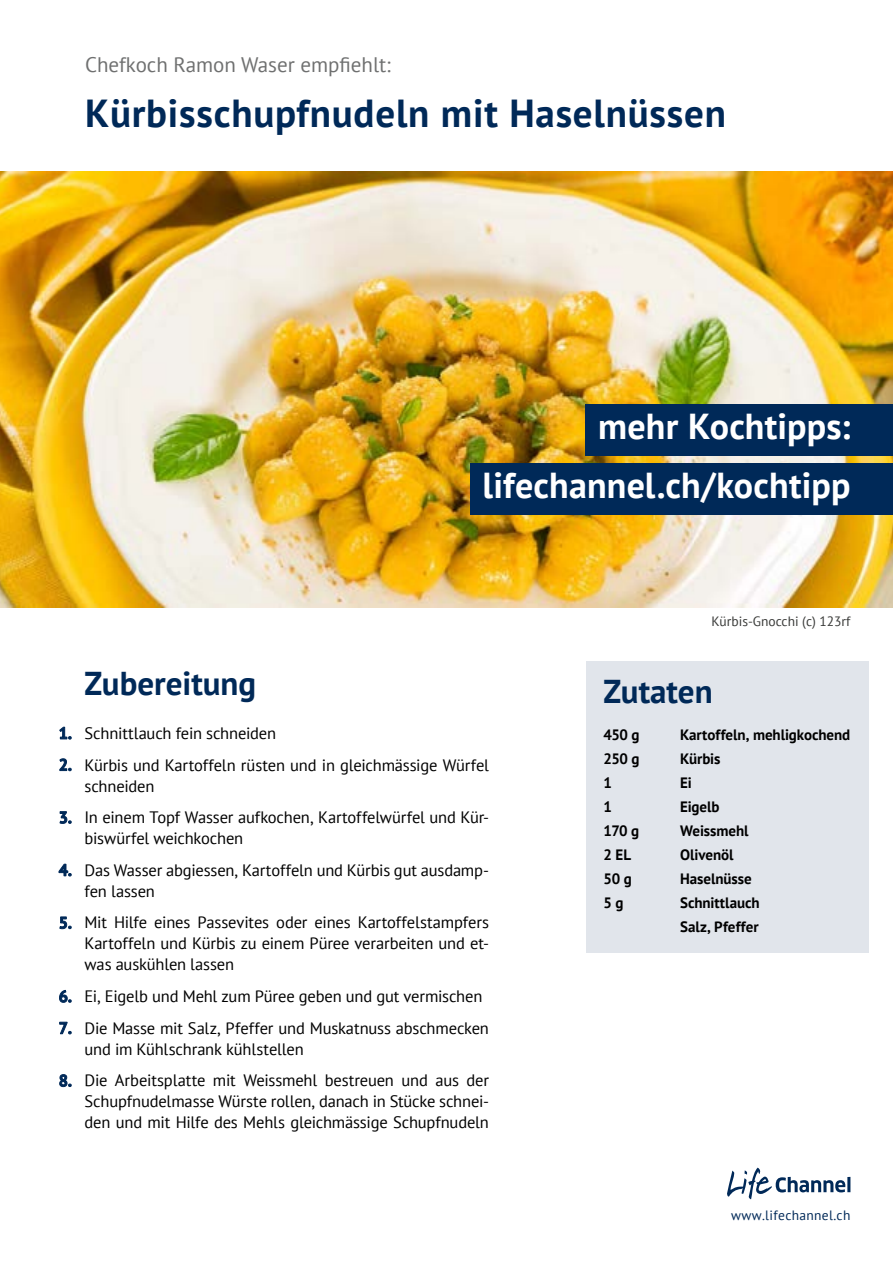
<style>
.page{position:relative;width:893px;height:1263px;background:#fff}
.page>*{position:absolute;margin:0;border:0;box-sizing:border-box;transform-origin:0 0}
.t1{font:700 39px "PT Sans";letter-spacing:.02em;color:#002958}
.t2{font:700 36px/59.6px "PT Sans";letter-spacing:.005em;color:#fff;text-align:right}
.t3{font:700 33px "PT Sans";color:#002958}
.t4{font:21px "PT Sans";color:#6f7070}
.t5{font:16.5px/21px "PT Sans";letter-spacing:-.01em;color:#000}
.t6{font:700 15px/24px "PT Sans";letter-spacing:-.005em;color:#000}
.t7{font:13.5px "PT Sans";color:#383937}
.t8{font:13.5px "PT Sans";letter-spacing:.025em;color:#002958}
.s1{font-weight:700;color:#002958}
</style>
<div class="page">
<div style="left:586px;top:661px;width:283px;height:291px;background:#e1e5eb"></div>
<img style="left:0;top:172px;width:893px;height:435px">
<div style="left:470px;top:463px;width:423px;height:51px;background:#002958"></div>
<div style="left:586px;top:404px;width:307px;height:51px;background:#002958"></div>
<hr style="left:847px;top:1177px;width:3px;height:15px;background:#002958">
<svg style="left:727px;top:1167px;width:118px;height:32px"></svg>
<p class="t4" style="left:85px;top:52px;width:307px">Chefkoch Ramon Waser empfiehlt:</p>
<h1 class="t1" style="left:85px;top:88px;width:642px">Kürbisschupfnudeln mit Haselnüssen</h1>
<h2 class="t2" style="left:483px;top:396px;width:369px">mehr Kochtipps: lifechannel.ch/kochtipp</h2>
<h3 class="t3" style="left:85px;top:661px;width:173px">Zubereitung</h3>
<p class="t5" style="left:59px;top:722px;width:219px"><span class="s1">1.</span> Schnittlauch fein schneiden</p>
<p class="t5" style="left:85px;top:754px;width:406px;text-indent:-26px"><span class="s1">2.</span> Kürbis und Kartoffeln rüsten und in gleichmässige Würfel schneiden</p>
<p class="t5" style="left:85px;top:806px;width:406px;text-indent:-26px"><span class="s1">3.</span> In einem Topf Wasser aufkochen, Kartoffelwürfel und Kür&shy;biswürfel weichkochen</p>
<p class="t5" style="left:85px;top:859px;width:406px;text-indent:-26px"><span class="s1">4.</span> Das Wasser abgiessen, Kartoffeln und Kürbis gut ausdamp&shy;fen lassen</p>
<p class="t5" style="left:85px;top:912px;width:406px;text-align:justify;text-indent:-26px"><span class="s1">5.</span> Mit Hilfe eines Passevites oder eines Kartoffelstampfers Kartoffeln und Kürbis zu einem Püree verarbeiten und et&shy;was auskühlen lassen</p>
<p class="t5" style="left:59px;top:985px;width:425px"><span class="s1">6.</span> Ei, Eigelb und Mehl zum Püree geben und gut vermischen</p>
<p class="t5" style="left:85px;top:1017px;width:406px;text-indent:-26px"><span class="s1">7.</span> Die Masse mit Salz, Pfeffer und Muskatnuss abschmecken und im Kühlschrank kühlstellen</p>
<p class="t5" style="left:85px;top:1070px;width:406px;text-align:justify;text-indent:-26px"><span class="s1">8.</span> Die Arbeitsplatte mit Weissmehl bestreuen und aus der Schupfnudelmasse Würste rollen, danach in Stücke schnei&shy;den und mit Hilfe des Mehls gleichmässige Schupfnudeln</p>
<p class="t7" style="left:711px;top:613px;width:141px">Kürbis-Gnocchi (c) 123rf</p>
<h3 class="t3" style="left:603px;top:670px;width:111px">Zutaten</h3>
<p class="t6" style="left:603px;top:722px;width:38px">450 g</p>
<p class="t6" style="left:680px;top:722px;width:172px">Kartoffeln, mehligkochend</p>
<p class="t6" style="left:603px;top:746px;width:38px">250 g</p>
<p class="t6" style="left:680px;top:746px;width:42px">Kürbis</p>
<p class="t6" style="left:603px;top:770px;width:10px">1</p>
<p class="t6" style="left:680px;top:770px;width:13px">Ei</p>
<p class="t6" style="left:603px;top:794px;width:10px">1</p>
<p class="t6" style="left:680px;top:794px;width:41px">Eigelb</p>
<p class="t6" style="left:603px;top:818px;width:37px">170 g</p>
<p class="t6" style="left:680px;top:818px;width:70px">Weissmehl</p>
<p class="t6" style="left:603px;top:842px;width:29px">2 EL</p>
<p class="t6" style="left:680px;top:842px;width:55px">Olivenöl</p>
<p class="t6" style="left:603px;top:866px;width:30px">50 g</p>
<p class="t6" style="left:680px;top:866px;width:73px">Haselnüsse</p>
<p class="t6" style="left:603px;top:890px;width:22px">5 g</p>
<p class="t6" style="left:680px;top:890px;width:81px">Schnittlauch<br>Salz, Pfeffer</p>
<p class="t8" style="left:731px;top:1207px;width:121px">www.lifechannel.ch</p>
</div>
